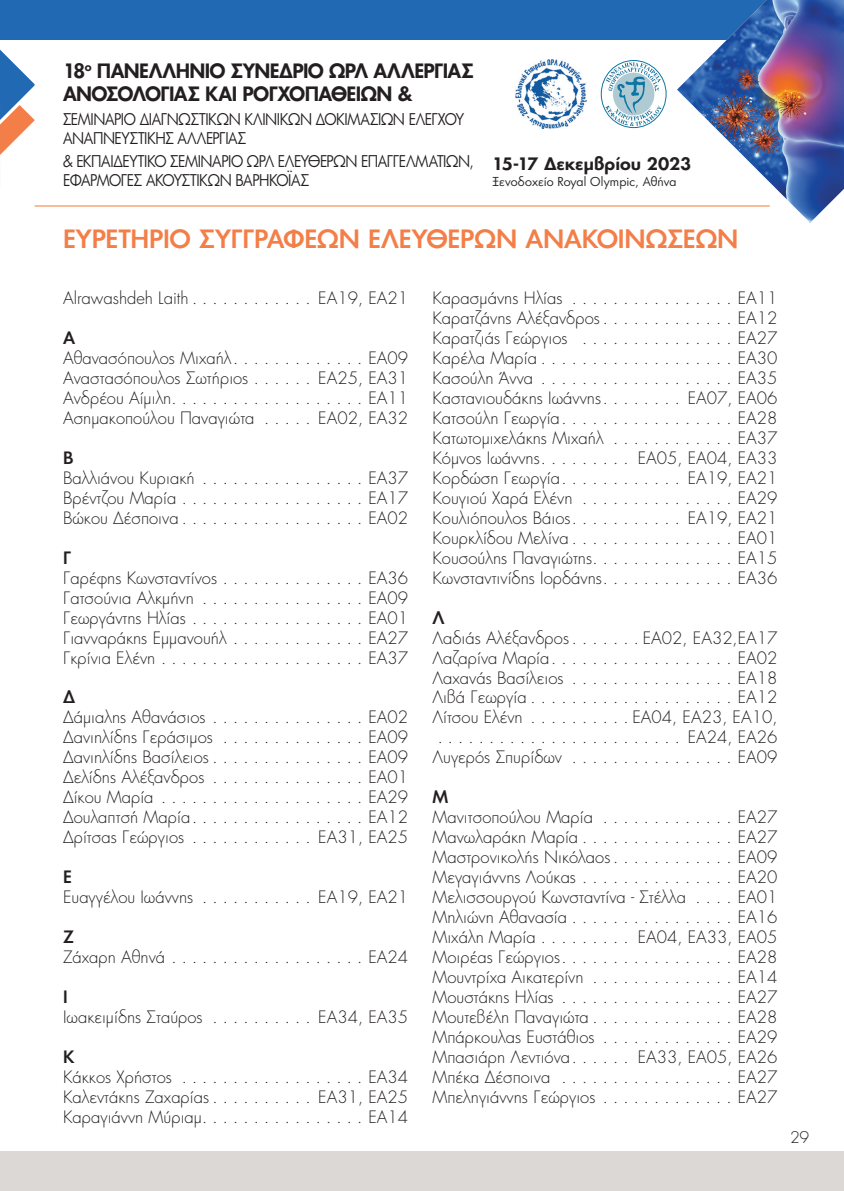
<style>
.page{position:relative;width:844px;height:1191px;background:#fff}
.page>*{position:absolute;margin:0;border:0;box-sizing:border-box;transform-origin:0 0}
.t1{font:500 24.5px "PF Futura Neu";letter-spacing:-.005em;color:#f37e48}
.t2{font:600 19.25px/23.1px "PF Futura Neu";letter-spacing:-.035em;color:#231f20;scale:.95 1}
.t3{font:300 16.62px/19.9px "PF Futura Neu";color:#231f20;text-align:justify}
.t4{font:600 16.62px "PF Futura Neu";letter-spacing:-.005em;color:#231f20}
.t5{font:500 16.62px "PF Futura Neu";color:#231f20}
.t6{font:15.75px/18.9px "PF Futura Neu";letter-spacing:-.025em;color:#231f20;scale:.9 1}
.t7{font:300 15.75px "PF Futura Neu";color:#231f20}
.t8{font:12.08px "PF Futura Neu";letter-spacing:.005em;color:#231f20}
</style>
<div class="page">
<div style="left:0;top:1151px;width:843px;height:40px;background:#dcd8d5"></div>
<div style="left:0;top:0;width:843px;height:40px;background:#2269b4"></div>
<svg style="left:1px;top:50px;width:34px;height:157px"></svg>
<img style="left:0;top:49px;width:1px;height:106px">
<img style="left:677px;top:0;width:166px;height:223px">
<hr style="left:35px;top:205px;width:734px;height:2px;background:#f9ba96">
<img style="left:515px;top:59px;width:71px;height:70px">
<svg style="left:601px;top:61px;width:65px;height:67px"></svg>
<div style="left:601px;top:60px;width:65px;height:68px;border:1px solid #0d76a2;border-radius:50%"></div>
<svg style="left:605px;top:62px;width:56px;height:64px"></svg>
<p class="t2" style="left:63px;top:58px;width:432px">18<sup>ο</sup> Πανελλήνιο Συνέδριο ΩΡΛ αλλεργίας<br>Ανοσολογίας και Ρογχοπαθειών &amp;</p>
<p class="t6" style="left:63px;top:109px;width:447px">σεμιναριο διαγνωστικων κλινικων δοκιμασιων ελεγχου αναπνευστικης αλλεργιασ</p>
<p class="t6" style="left:63px;top:152px;width:25px">&amp; ΕΚΠΑΙΔΕΥΤΙΚΟ</p>
<p class="t6" style="left:170px;top:152px;width:10px">ΣΕΜΙΝΑΡΙΟ</p>
<p class="t6" style="left:247px;top:152px;width:11px">ΩΡΛ</p>
<p class="t6" style="left:278px;top:152px;width:10px">ΕΛΕΥ</p>
<p class="t6" style="left:308px;top:152px;width:24px">ΘΕΡΩΝ</p>
<p class="t6" style="left:361px;top:152px;width:11px">ΕΠΑΓΓΕΛΜΑΤΙΩΝ</p>
<p class="t6" style="left:469px;top:152px;width:6px">,</p>
<p class="t6" style="left:63px;top:171px;width:31px">ΕΦΑΡΜΟΓΕΣ</p>
<p class="t6" style="left:146px;top:171px;width:11px">ΑΚΟΥΣΤΙΚΩΝ</p>
<p class="t6" style="left:235px;top:171px;width:20px">ΒΑΡΗΚΟ</p>
<p class="t6" style="left:288px;top:171px;width:15px">ΪΑΣ</p>
<p class="t4" style="left:492px;top:152px;width:201px">15-17 Δεκεμβρίου 2023</p>
<p class="t8" style="left:492px;top:174px;width:186px">Ξενοδοχείο Royal Olympic, Αθήνα</p>
<h1 class="t1" style="left:63px;top:222px;width:676px">Ευρετή ριο Συγγραφέων Ελεύθερων Ανακοινώσεών</h1>
<p class="t3" style="left:63px;top:288px;width:346px">Alrawashdeh Laith . . . . . . . . . . . . ΕΑ19, ΕΑ21</p>
<p class="t5" style="left:63px;top:327px;width:14px">Α</p>
<p class="t3" style="left:63px;top:348px;width:346px">Αθανασόπουλος Μιχαήλ . . . . . . . . . . . . . ΕΑ09<br>Αναστασόπουλος Σωτήριος . . . . . . ΕΑ25, ΕΑ31<br>Ανδρέου Αίμιλη . . . . . . . . . . . . . . . . . . . ΕΑ11<br>Ασημακοπούλου Παναγιώτα . . . . . ΕΑ02, ΕΑ32</p>
<p class="t5" style="left:63px;top:447px;width:12px">Β</p>
<p class="t3" style="left:63px;top:468px;width:346px">Βαλλιάνου Κυριακή . . . . . . . . . . . . . . . . ΕΑ37<br>Βρέντζου Μαρία . . . . . . . . . . . . . . . . . . ΕΑ17<br>Βώκου Δέσποινα . . . . . . . . . . . . . . . . . . ΕΑ02</p>
<p class="t5" style="left:63px;top:546px;width:8px">Γ</p>
<p class="t3" style="left:63px;top:567px;width:346px">Γαρέφης Κωνσταντίνος . . . . . . . . . . . . . . ΕΑ36<br>Γατσούνια Αλκμήνη . . . . . . . . . . . . . . . . ΕΑ09<br>Γεωργάντης Ηλίας . . . . . . . . . . . . . . . . . ΕΑ01<br>Γιανναράκης Εμμανουήλ . . . . . . . . . . . . . ΕΑ27<br>Γκρίνια Ελένη . . . . . . . . . . . . . . . . . . . . ΕΑ37</p>
<p class="t5" style="left:63px;top:686px;width:14px">Δ</p>
<p class="t3" style="left:63px;top:707px;width:346px">Δάμιαλης Αθανάσιος . . . . . . . . . . . . . . . ΕΑ02<br>Δανιηλίδης Γεράσιμος . . . . . . . . . . . . . . ΕΑ09<br>Δανιηλίδης Βασίλειος . . . . . . . . . . . . . . . ΕΑ09<br>Δελίδης Αλέξανδρος . . . . . . . . . . . . . . . ΕΑ01<br>Δίκου Μαρία . . . . . . . . . . . . . . . . . . . . ΕΑ29<br>Δουλαπτσή Μαρία . . . . . . . . . . . . . . . . . ΕΑ12<br>Δρίτσας Γεώργιος . . . . . . . . . . . . ΕΑ31, ΕΑ25</p>
<p class="t5" style="left:63px;top:865px;width:8px">Ε</p>
<p class="t3" style="left:63px;top:887px;width:346px">Ευαγγέλου Ιωάννης . . . . . . . . . . . ΕΑ19, ΕΑ21</p>
<p class="t5" style="left:63px;top:925px;width:12px">Ζ</p>
<p class="t3" style="left:63px;top:946px;width:346px">Ζάχαρη Αθηνά . . . . . . . . . . . . . . . . . . . ΕΑ24</p>
<p class="t5" style="left:63px;top:985px;width:4px">Ι</p>
<p class="t3" style="left:63px;top:1006px;width:346px">Ιωακειμίδης Σταύρος . . . . . . . . . . ΕΑ34, ΕΑ35</p>
<p class="t5" style="left:63px;top:1045px;width:12px">Κ</p>
<p class="t3" style="left:63px;top:1066px;width:346px">Κάκκος Χρήστος . . . . . . . . . . . . . . . . . . ΕΑ34<br>Καλεντάκης Ζαχαρίας . . . . . . . . . . ΕΑ31, ΕΑ25<br>Καραγιάννη Μύριαμ . . . . . . . . . . . . . . . . ΕΑ14</p>
<p class="t3" style="left:432px;top:288px;width:346px">Καρασμάνης Ηλίας . . . . . . . . . . . . . . . . ΕΑ11<br>Καρατζάνης Αλέξανδρος . . . . . . . . . . . . . ΕΑ12<br>Καρατζιάς Γεώργιος . . . . . . . . . . . . . . . ΕΑ27<br>Καρέλα Μαρία . . . . . . . . . . . . . . . . . . . ΕΑ30<br>Κασούλη Άννα . . . . . . . . . . . . . . . . . . . ΕΑ35<br>Καστανιουδάκης Ιωάννης . . . . . . . . ΕΑ07, ΕΑ06<br>Κατσούλη Γεωργία . . . . . . . . . . . . . . . . . ΕΑ28<br>Κατωτομιχελάκης Μιχαήλ . . . . . . . . . . . . ΕΑ37<br>Κόμνος Ιωάννης . . . . . . . . . ΕΑ05, ΕΑ04, ΕΑ33<br>Κορδώση Γεωργία . . . . . . . . . . . . ΕΑ19, ΕΑ21<br>Κουγιού Χαρά Ελένη . . . . . . . . . . . . . . . ΕΑ29<br>Κουλιόπουλος Βάιος . . . . . . . . . . . ΕΑ19, ΕΑ21<br>Κουρκλίδου Μελίνα . . . . . . . . . . . . . . . . ΕΑ01<br>Κουσούλης Παναγιώτης . . . . . . . . . . . . . . ΕΑ15<br>Κωνσταντινίδης Ιορδάνης . . . . . . . . . . . . . ΕΑ36</p>
<p class="t5" style="left:432px;top:606px;width:14px">Λ</p>
<p class="t3" style="left:432px;top:627px;width:346px;text-align:center">Λαδιάς Αλέξανδρος . . . . . . ΕΑ02, ΕΑ32,ΕΑ17<br>Λαζαρίνα Μαρία . . . . . . . . . . . . . . . . . . ΕΑ02<br>Λαχανάς Βασίλειος . . . . . . . . . . . . . . . . ΕΑ18<br>Λιβά Γεωργία . . . . . . . . . . . . . . . . . . . . ΕΑ12<br>Λίτσου Ελένη . . . . . . . . . ΕΑ04, ΕΑ23, ΕΑ10, ........................ ΕΑ24, ΕΑ26<br>Λυγερός Σπυρίδων . . . . . . . . . . . . . . . . ΕΑ09</p>
<p class="t5" style="left:432px;top:786px;width:17px">Μ</p>
<p class="t3" style="left:432px;top:807px;width:346px">Μανιτσοπούλου Μαρία . . . . . . . . . . . . . ΕΑ27<br>Μανωλαράκη Μαρία . . . . . . . . . . . . . . . ΕΑ27<br>Μαστρονικολής Νικόλαος . . . . . . . . . . . . ΕΑ09<br>Μεγαγιάννης Λούκας . . . . . . . . . . . . . . . ΕΑ20<br>Μελισσουργού Κωνσταντίνα - Στέλλα . . . . ΕΑ01<br>Μηλιώνη Αθανασία . . . . . . . . . . . . . . . . ΕΑ16<br>Μιχάλη Μαρία . . . . . . . . . ΕΑ04, ΕΑ33, ΕΑ05<br>Μοιρέας Γεώργιος . . . . . . . . . . . . . . . . . ΕΑ28<br>Μουντρίχα Αικατερίνη . . . . . . . . . . . . . . ΕΑ14<br>Μουστάκης Ηλίας . . . . . . . . . . . . . . . . . ΕΑ27<br>Μουτεβέλη Παναγιώτα . . . . . . . . . . . . . . ΕΑ28<br>Μπάρκουλας Ευστάθιος . . . . . . . . . . . . . ΕΑ29<br>Μπασιάρη Λεντιόνα . . . . . . ΕΑ33, ΕΑ05, ΕΑ26<br>Μπέκα Δέσποινα . . . . . . . . . . . . . . . . . ΕΑ27<br>Μπεληγιάννης Γεώργιος . . . . . . . . . . . . . ΕΑ27</p>
<p class="t7" style="left:789px;top:1127px;width:21px">29</p>
</div>
